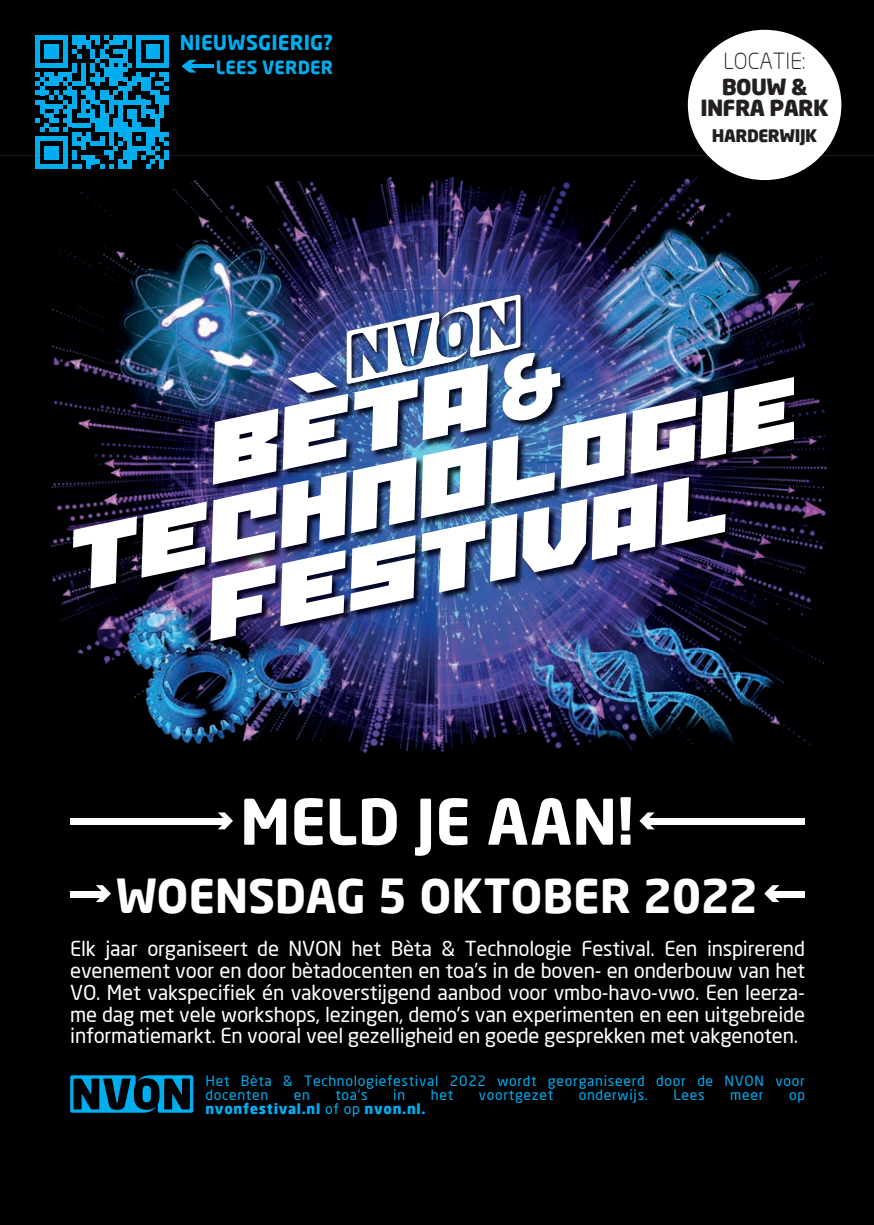
<style>
.page{position:relative;width:874px;height:1225px;background:#fff}
.page>*{position:absolute;margin:0;border:0;box-sizing:border-box;transform-origin:0 0}
.t1{font:700 62px "Neo Sans";letter-spacing:-.005em;color:#fff}
.t2{font:700 46px "Neo Sans";letter-spacing:-.005em;color:#fff}
.t3{font:900 21.8px/21px "Neo Sans";letter-spacing:-.025em;color:#231f20;text-align:center}
.t4{font:300 21.8px "Neo Sans";color:#231f20}
.t5{font:20.2px/21.8px "Neo Sans";letter-spacing:-.01em;color:#fff;text-align:justify}
.t6{font:700 20.2px "Neo Sans";letter-spacing:.01em;color:#00aeef}
.t7{font:700 18px "Neo Sans";letter-spacing:.015em;color:#00aeef}
.t8{font:900 17px "Neo Sans";letter-spacing:-.025em;color:#231f20}
.t9{font:14px/14px "Neo Sans";letter-spacing:.05em;color:#00aeef}
.t10{font:900 14px "Neo Sans";letter-spacing:.05em;color:#00aeef}
.s1{font-weight:400}
</style>
<div class="page">
<div style="left:0;top:0;width:873px;height:156px;background:#000001"></div>
<div style="left:0;top:1136px;width:873px;height:89px;background:#000001"></div>
<img style="left:0;top:156px;width:335px;height:209px">
<img style="left:335px;top:156px;width:538px;height:139px">
<div style="left:793px;top:295px;width:80px;height:70px;background:#000001"></div>
<div style="left:0;top:365px;width:134px;height:560px;background:#000001"></div>
<div style="left:739px;top:365px;width:134px;height:771px;background:#000001"></div>
<img style="left:134px;top:651px;width:537px;height:274px">
<img style="left:671px;top:651px;width:68px;height:485px">
<div style="left:0;top:925px;width:672px;height:211px;background:#000002"></div>
<svg style="left:70px;top:1075px;width:123px;height:37px;background:#005070"></svg>
<div style="left:687px;top:30px;width:153px;height:150px;background:#fff;border-radius:50%"></div>
<div style="left:70px;top:818px;width:157px;height:6px;background:#fff"></div>
<svg style="left:218px;top:812px;width:15px;height:17px"></svg>
<div style="left:644px;top:818px;width:160px;height:6px;background:#fff"></div>
<svg style="left:639px;top:812px;width:15px;height:17px"></svg>
<div style="left:769px;top:891px;width:35px;height:6px;background:#fff"></div>
<svg style="left:763px;top:885px;width:16px;height:17px"></svg>
<div style="left:70px;top:891px;width:35px;height:6px;background:#fff"></div>
<svg style="left:96px;top:885px;width:15px;height:17px"></svg>
<svg style="left:35px;top:35px;width:134px;height:134px;background:#006186"></svg>
<div style="left:164px;top:150px;width:5px;height:10px;background:#00aeef"></div>
<hr style="left:187px;top:64px;width:27px;height:4px;background:#00aeef">
<svg style="left:181px;top:60px;width:15px;height:13px"></svg>
<img style="left:342px;top:290px;width:186px;height:4px">
<img style="left:71px;top:351px;width:722px;height:300px">
<img style="left:73px;top:294px;width:720px;height:347px">
<p class="t6" style="left:180px;top:29px;width:155px">NIEUWSGIERIG?</p>
<p class="t7" style="left:216px;top:56px;width:119px">LEES VERDER</p>
<p class="t4" style="left:723px;top:48px;width:84px">LOCATIE:</p>
<p class="t3" style="left:700px;top:76px;width:130px">BOUW &amp;<br>INFRA PARK</p>
<p class="t8" style="left:711px;top:124px;width:107px">HARDERWIJK</p>
<h1 class="t1" style="left:240px;top:782px;width:395px">MELD JE AAN!</h1>
<h2 class="t2" style="left:116px;top:866px;width:643px">WOENSDAG 5 OKTOBER 2022</h2>
<p class="t5" style="left:70px;top:937px;width:736px">Elk jaar organiseert de NVON het Bèta &amp; Technologie Festival. Een inspirerend evenement voor en door bètadocenten en toa’s in de boven- en onderbouw van het VO. Met vakspecifiek én vakoverstijgend aanbod voor vmbo-havo-vwo. Een leerza&shy;me dag met vele workshops, lezingen, demo’s van experimenten en een uitgebreide informatiemarkt. En vooral veel gezelligheid en goede gesprekken met vakgenoten.</p>
<p class="t9" style="left:205px;top:1073px;width:600px">Het Bèta &amp; Technologiefestival 2022 wordt georganiseerd door de NVON voor docenten</p>
<p class="t9" style="left:293px;top:1087px;width:18px">en</p>
<p class="t9" style="left:335px;top:1087px;width:34px">toa’s</p>
<p class="t9" style="left:393px;top:1087px;width:13px">in</p>
<p class="t9" style="left:430px;top:1087px;width:24px">het</p>
<p class="t9" style="left:478px;top:1087px;width:76px">voortgezet</p>
<p class="t9" style="left:578px;top:1087px;width:71px">onderwijs.</p>
<p class="t9" style="left:673px;top:1087px;width:33px">Lees</p>
<p class="t9" style="left:729px;top:1087px;width:35px">meer</p>
<p class="t9" style="left:788px;top:1087px;width:17px">op</p>
<p class="t10" style="left:205px;top:1099px;width:221px">nvonfestival.nl <span class="s1">of op</span> nvon.nl.</p>
</div>
